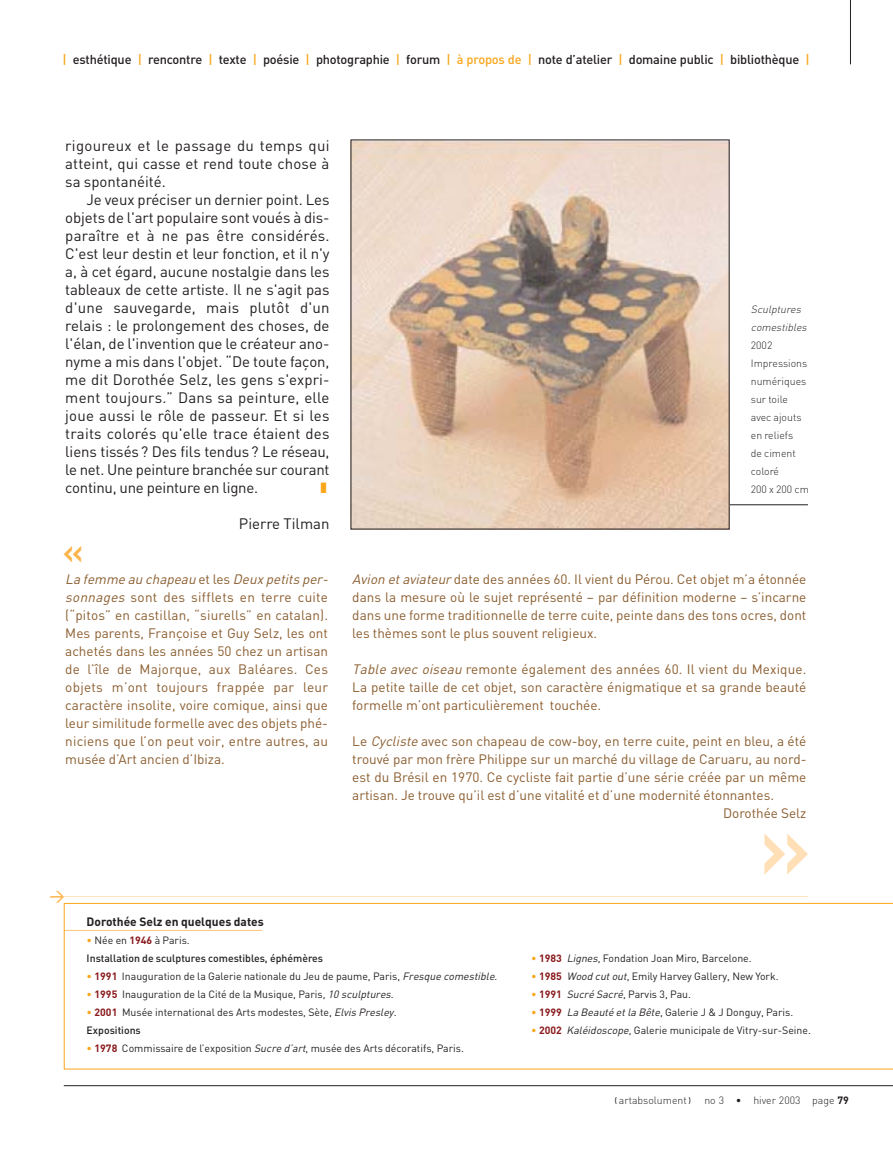
<style>
.page{position:relative;width:893px;height:1149px;background:#fff}
.page>*{position:absolute;margin:0;border:0;box-sizing:border-box;transform-origin:0 0}
.t1{font:500 90px "DIN";color:#ffe0b6}
.t2{font:500 36px "DIN";color:#fcb54c}
.t3{font:15px/18px "DIN";color:#231f20;text-align:justify}
.t4{font:500 15px "DIN";color:#fcb54c}
.t5{font:13.5px/18px "DIN";color:#8b5d2f;text-align:justify}
.t6{font:500 12.75px "DIN";letter-spacing:-.015em;color:#231f20}
.t7{font:700 12px "DIN";color:#231f20}
.t8{font:10.5px/18px "DIN";color:#231f20}
.t9{font:300 10.5px/18px "DIN";color:#231f20}
.t10{font:500 10.5px/18px "DIN";color:#231f20}
.t11{font:italic 300 10.5px/18px "DIN";color:#231f20}
.s1{color:#faa61a}
.s2{font-style:italic}
.s3{font-weight:400;color:#faa61a}
.s4{font-weight:400}
.s5{font-weight:700;color:#89191c}
.s6{font-weight:500}
.s7{font-family:"Isonorm 3098 Monospaced";font-weight:400}
.s8{font-weight:700}
</style>
<div class="page">
<hr style="left:850px;top:1px;width:1px;height:63px;background:#231f20">
<hr style="left:64px;top:1085px;width:829px;height:1px;background:#231f20">
<hr style="left:64px;top:896px;width:744px;height:1px;background:#ffe0b6">
<svg style="left:64px;top:902px;width:829px;height:167px"></svg>
<hr style="left:671px;top:504px;width:137px;height:1px;background:#231f20">
<img style="left:353px;top:142px;width:374px;height:385px">
<p class="t6" style="left:63px;top:55px;width:749px"><span class="s1">|</span> esthétique <span class="s1">|</span> rencontre <span class="s1">|</span> texte <span class="s1">|</span> poésie <span class="s1">|</span> photographie <span class="s1">|</span> forum <span class="s1">| à propos de |</span> note d’atelier <span class="s1">|</span> domaine public <span class="s1">|</span> bibliothèque <span class="s1">|</span></p>
<p class="t3" style="left:65px;top:138px;width:266px">rigoureux et le passage du temps qui atteint, qui casse et rend toute chose à sa spontanéité.</p>
<p class="t3" style="left:65px;top:192px;width:266px;text-indent:21px">Je veux préciser un dernier point. Les objets de l'art populaire sont voués à dis&shy;paraître et à ne pas être considérés.<br>C'est leur destin et leur fonction, et il n'y a, à cet égard, aucune nostalgie dans les tableaux de cette artiste. Il ne s'agit pas d'une sauvegarde, mais plutôt d'un relais : le prolongement des choses, de l'élan, de l'invention que le créateur ano&shy;nyme a mis dans l'objet. “De toute façon, me dit Dorothée Selz, les gens s'expri&shy;ment toujours.” Dans sa peinture, elle joue aussi le rôle de passeur. Et si les traits colorés qu'elle trace étaient des liens tissés? Des fils tendus? Le réseau, le net. Une peinture branchée sur courant continu, une peinture en ligne.</p>
<p class="t3" style="left:239px;top:516px;width:92px">Pierre Tilman</p>
<h2 class="t2" style="left:63px;top:538px;width:23px">«</h2>
<p class="t11" style="left:751px;top:302px;width:60px">Sculptures comestibles</p>
<p class="t9" style="left:751px;top:338px;width:60px">2002<br>Impressions numériques sur toile avec ajouts en reliefs<br>de ciment coloré<br>200 x 200 cm</p>
<p class="t5" style="left:65px;top:571px;width:267px;text-align:left"><span class="s2">La femme au chapeau</span> e t l e s <span class="s2">Deux petits per&shy;sonnages</span> sont des sifflets en terre cuite (“pitos” en castillan, “siurells” en catalan).<br>Mes parents, Françoise et Guy Selz, les ont achetés dans les années 50 chez un artisan de l’île de Majorque, aux Baléares. Ces objets m’ont toujours frappée par leur caractère insolite, voire comique, ainsi que leur similitude formelle avec des objets phé&shy;niciens que l’on peut voir, entre autres, au musée d’Art ancien d’Ibiza.</p>
<p class="t5" style="left:352px;top:571px;width:456px"><span class="s2">Avion etaviateur</span>date des années 60. Il vient du Pérou. Cet objet m’a étonnée dans la mesure où le sujet représenté – par définition moderne – s’incarne dans une forme traditionnelle de terre cuite, peinte dans des tons ocres, dont les thèmes sont le plus souvent religieux.</p>
<p class="t5" style="left:352px;top:661px;width:456px"><span class="s2">Table avec oiseau</span>remonte également des années 60. Il vient du Mexique.<br>La petite taille de cet objet, son caractère énigmatique et sa grande beauté formelle m’ont particulièrement touchée.</p>
<p class="t5" style="left:352px;top:733px;width:456px">Le <span class="s2">Cycliste</span>avec son chapeau de cow-boy, en terre cuite, peint en bleu, a été</p>
<p class="t5" style="left:352px;top:751px;width:456px">trouvé par mon frère Philippe sur un marché du village de Caruaru, au nord-</p>
<p class="t5" style="left:352px;top:769px;width:456px">est du Brésil en 1970. Ce cycliste fait partie d’une série créée par un même</p>
<p class="t5" style="left:352px;top:787px;width:423px">artisan. Je trouve qu’il est d’une vitalité et d’une modernité étonnantes.</p>
<p class="t5" style="left:723px;top:805px;width:85px">Dorothée Selz</p>
<p class="t4" style="left:50px;top:890px;width:17px">&gt;</p>
<p class="t7" style="left:87px;top:917px;width:179px">Dorothée Selz en quelques dates</p>
<p class="t10" style="left:87px;top:932px;width:238px"><span class="s3">•</span> <span class="s4">Née en</span> <span class="s5">1946</span> <span class="s4">à Paris.<br></span>Installation de sculptures comestibles, éphémères</p>
<p class="t8" style="left:87px;top:968px;width:412px"><span class="s1">•</span> <span class="s5">1991</span> Inauguration de la Galerie nationale du Jeu de paume, Paris, <span class="s2">Fresque comestible</span>.</p>
<p class="t8" style="left:87px;top:986px;width:308px"><span class="s1">•</span> <span class="s5">1995</span> Inauguration de la Cité de la Musique, Paris, <span class="s2">10 sculptures</span>.</p>
<p class="t8" style="left:87px;top:1004px;width:311px"><span class="s1">•</span> <span class="s5">2001</span> Musée international des Arts modestes, Sète, <span class="s2">Elvis Presley</span>.<br><span class="s6">Expositions</span></p>
<p class="t8" style="left:87px;top:1040px;width:379px"><span class="s1">•</span> <span class="s5">1978</span> Commissaire de l’exposition <span class="s2">Sucre d’art</span>, musée des Arts décoratifs, Paris.</p>
<h1 class="t1" style="left:758px;top:814px;width:55px">»</h1>
<p class="t8" style="left:531px;top:950px;width:222px"><span class="s1">•</span> <span class="s5">1983</span> <span class="s2">Lignes</span>, Fondation Joan Miro, Barcelone.</p>
<p class="t8" style="left:531px;top:968px;width:249px"><span class="s1">•</span> <span class="s5">1985</span> <span class="s2">Wood cutout</span>, Emily Harvey Gallery, New York.</p>
<p class="t8" style="left:531px;top:986px;width:161px"><span class="s1">•</span> <span class="s5">1991</span> <span class="s2">Sucré Sacré</span>, Parvis 3, Pau.</p>
<p class="t8" style="left:531px;top:1004px;width:264px"><span class="s1">•</span> <span class="s5">1999</span> <span class="s2">La Beauté etla Bête</span>, Galerie J &amp; J Donguy, Paris.</p>
<p class="t8" style="left:531px;top:1022px;width:281px"><span class="s1">•</span> <span class="s5">2002</span> <span class="s2">Kaléidoscope</span>, Galerie municipale de Vitry-sur-Seine.</p>
<p class="t9" style="left:613px;top:1092px;width:237px"><span class="s7">(</span>artabsolument<span class="s7">)</span> no 3 • hiver 2003 page <span class="s8">79</span></p>
</div>
